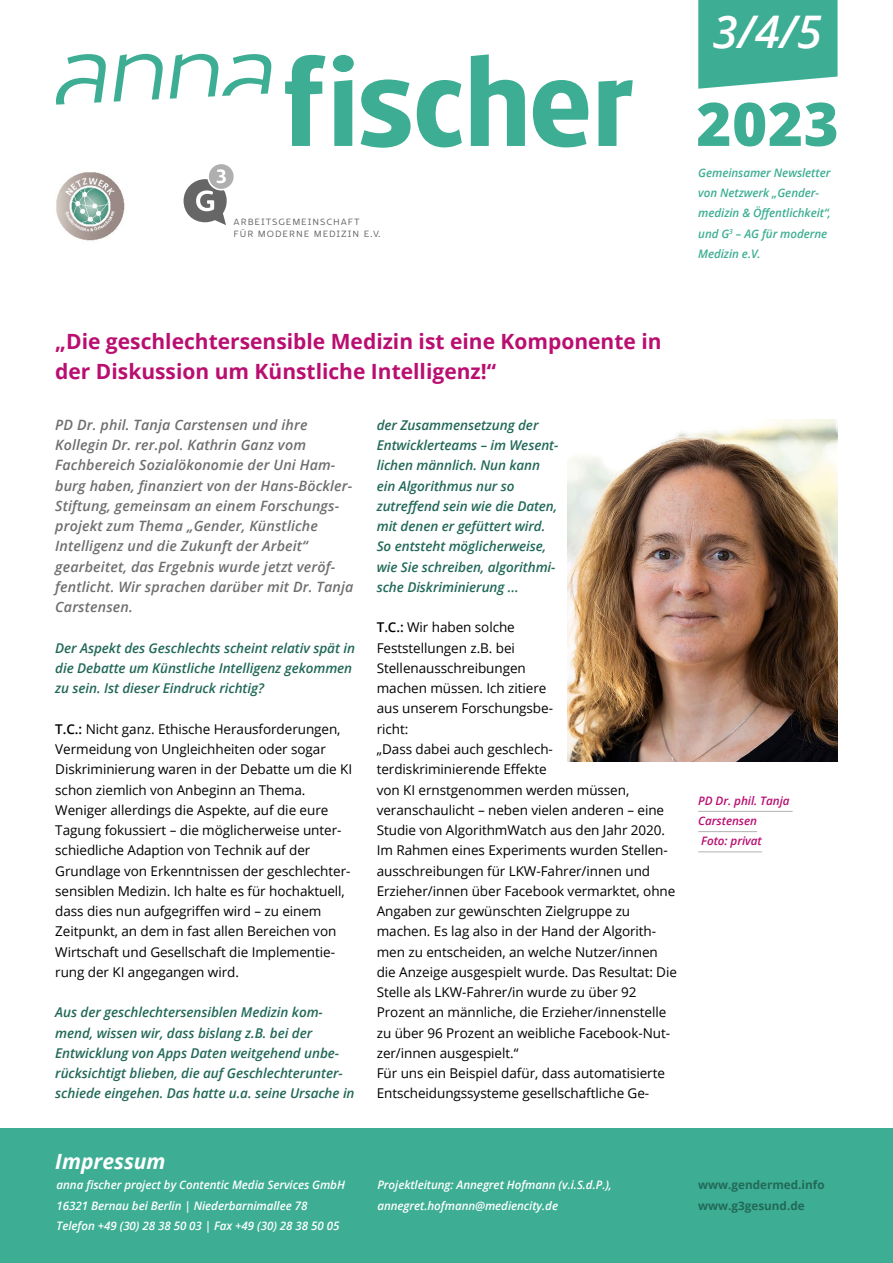
<style>
.page{position:relative;width:893px;height:1263px;background:#fff}
.page>*{position:absolute;margin:0;border:0;box-sizing:border-box;transform-origin:0 0}
.t1{font:800 60px "Open Sans";color:#3dae93}
.t2{font:italic 600 45px "Open Sans";color:#fff}
.t3{font:700 21px/30.3px "Open Sans";color:#ba0e71}
.t4{font:italic 700 21px "Open Sans";color:#fff}
.t5{font:italic 600 14.25px/20.2px "Open Sans";letter-spacing:.01em;color:#706f6f}
.t6{font:13.5px/20.2px "Open Sans";letter-spacing:-.005em;color:#000}
.t7{font:italic 600 13.5px/20.2px "Open Sans";letter-spacing:-.005em;color:#226958}
.t8{font:italic 600 11.7px/20.2px "Open Sans";letter-spacing:-.005em;color:#fff}
.t9{font:italic 600 11.7px/20.2px "Open Sans";letter-spacing:-.005em;color:#3dae93}
.t10{font:italic 600 11.7px/20.2px "Open Sans";letter-spacing:-.005em;color:#ba0e71}
.t11{font:700 11.7px/20.2px "Open Sans";color:#226958}
.t12{font:10.95px/12.5px "Marlon Pro";letter-spacing:.085em;color:#000}
.s1{font-weight:600}
</style>
<div class="page">
<div style="left:0;top:1128px;width:893px;height:135px;background:#3dae93"></div>
<svg style="left:209px;top:164px;width:25px;height:25px"></svg>
<svg style="left:184px;top:169px;width:43px;height:56px"></svg>
<svg style="left:285px;top:55px;width:41px;height:91px"></svg>
<svg style="left:333px;top:55px;width:21px;height:91px"></svg>
<svg style="left:361px;top:79px;width:50px;height:69px"></svg>
<svg style="left:417px;top:80px;width:45px;height:67px"></svg>
<svg style="left:471px;top:54px;width:54px;height:92px"></svg>
<svg style="left:533px;top:80px;width:55px;height:67px"></svg>
<svg style="left:598px;top:80px;width:35px;height:66px"></svg>
<svg style="left:56px;top:54px;width:50px;height:51px"></svg>
<svg style="left:114px;top:54px;width:49px;height:48px"></svg>
<svg style="left:170px;top:54px;width:101px;height:45px"></svg>
<img style="left:56px;top:172px;width:69px;height:69px">
<svg style="left:698px;top:0;width:140px;height:89px;background:#4bb49b"></svg>
<hr style="left:698px;top:811px;width:95px;height:1px;background:#b3b2b2">
<hr style="left:698px;top:831px;width:59px;height:1px;background:#b3b2b2">
<hr style="left:698px;top:851px;width:64px;height:1px;background:#b3b2b2">
<img style="left:567px;top:420px;width:271px;height:341px">
<p class="t12" style="left:234px;top:214px;width:148px">Arbeitsgemeinschaft für moderne medizin e.v.</p>
<h2 class="t2" style="left:713px;top:0;width:111px">3/4/5</h2>
<h1 class="t1" style="left:696px;top:78px;width:144px">2023</h1>
<p class="t9" style="left:698px;top:162px;width:134px">Gemeinsamer Newsletter von Netzwerk „Gender&shy;medizin &amp; Öffentlichkeit“, und G<sup>3</sup> – AG für moderne<br>Medizin e.V.</p>
<h3 class="t3" style="left:55px;top:326px;width:608px">„Die geschlechtersensible Medizin ist eine Komponente in der Diskussion um Künstliche Intelligenz!“</h3>
<p class="t5" style="left:55px;top:414px;width:300px">PD Dr. phil. Tanja Carstensen und ihre Kollegin Dr. rer.pol. Kathrin Ganz vom Fachbereich Sozialökonomie der Uni Ham&shy;burg haben, finanziert von der Hans-Böckler-Stiftung, gemeinsam an einem Forschungs&shy;projekt zum Thema „Gender, Künstliche Intelligenz und die Zukunft der Arbeit“ gearbeitet, das Ergebnis wurde jetzt veröf&shy;fentlicht. Wir sprachen darüber mit Dr. Tanja Carstensen.</p>
<p class="t7" style="left:55px;top:637px;width:301px">Der Aspekt des Geschlechts scheint relativ spät in die Debatte um Künstliche Intelligenz gekommen zu sein. Ist dieser Eindruck richtig?</p>
<p class="t6" style="left:55px;top:718px;width:298px"><span class="s1">T.C.:</span> Nicht ganz. Ethische Herausforderungen, Vermeidung von Ungleichheiten oder sogar Diskriminierung waren in der Debatte um die KI schon ziemlich von Anbeginn an Thema.<br>Weniger allerdings die Aspekte, auf die eure Tagung fokussiert – die möglicherweise unter&shy;schiedliche Adaption von Technik auf der Grundlage von Erkenntnissen der geschlechter&shy;sensiblen Medizin. Ich halte es für hochaktuell, dass dies nun aufgegriffen wird – zu einem Zeitpunkt, an dem in fast allen Bereichen von Wirtschaft und Gesellschaft die Implementie&shy;rung der KI angegangen wird.</p>
<p class="t7" style="left:55px;top:1002px;width:301px">Aus der geschlechtersensiblen Medizin kom&shy;mend, wissen wir, dass bislang z.B. bei der Entwicklung von Apps Daten weitgehend unbe&shy;rücksichtigt blieben, die auf Geschlechterunter&shy;schiede eingehen. Das hatte u.a. seine Ursache in</p>
<h3 class="t4" style="left:55px;top:1147px;width:112px">Impressum</h3>
<p class="t7" style="left:377px;top:415px;width:183px">der Zusammensetzung der<br>Entwicklerteams – im Wesent&shy;lichen männlich. Nun kann ein Algorithmus nur so zutreffend sein wie die Daten, mit denen er gefüttert wird.<br>So entsteht möglicherweise, wie Sie schreiben, algorithmi&shy;sche Diskriminierung ...</p>
<p class="t6" style="left:377px;top:617px;width:302px"><span class="s1">T.C.:</span> Wir haben solche<br>Feststellungen z.B. bei<br>Stellenausschreibungen<br>machen müssen. Ich zitiere<br>aus unserem Forschungsbe-<br>richt:<br>„Dass dabei auch geschlech&shy;terdiskriminierende Effekte<br>von KI ernstgenommen werden müssen, veranschaulicht – neben vielen anderen – eine Studie von AlgorithmWatch aus den Jahr 2020.<br>Im Rahmen eines Experiments wurden Stellen&shy;ausschreibungen für LKW-Fahrer/innen und Erzieher/innen über Facebook vermarktet, ohne Angaben zur gewünschten Zielgruppe zu machen. Es lag also in der Hand der Algorith&shy;men zu entscheiden, an welche Nutzer/innen die Anzeige ausgespielt wurde. Das Resultat: Die Stelle als LKW-Fahrer/in wurde zu über 92<br>Prozent an männliche, die Erzieher/innenstelle zu über 96 Prozent an weibliche Facebook-Nut&shy;zer/innen ausgespielt.“<br>Für uns ein Beispiel dafür, dass automatisierte Entscheidungssysteme gesellschaftliche Ge-</p>
<p class="t8" style="left:57px;top:1175px;width:290px">anna fischer project by Contentic Media Services GmbH<br>16321 Bernau bei Berlin | Niederbarnimallee 78<br>Telefon +49 (30) 28 38 50 03 | Fax +49 (30) 28 38 50 05</p>
<p class="t8" style="left:377px;top:1175px;width:236px">Projektleitung: Annegret Hofmann (v.i.S.d.P.), annegret.hofmann@mediencity.de</p>
<p class="t10" style="left:698px;top:790px;width:93px">PD Dr. phil. Tanja<br>Carstensen<br>Foto: privat</p>
<p class="t11" style="left:698px;top:1175px;width:128px">www.gendermed.info www.g3gesund.de</p>
</div>
